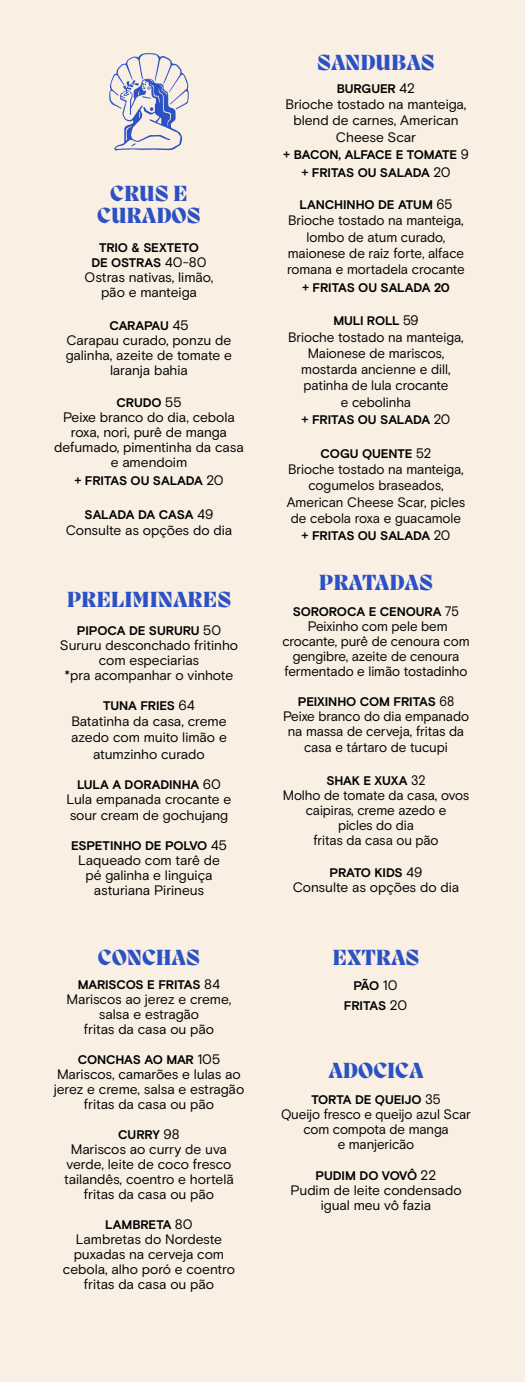
<style>
.page{position:relative;width:525px;height:1382px;background:#fff}
.page>*{position:absolute;margin:0;border:0;box-sizing:border-box;transform-origin:0 0}
.titulos{font:800 22.5px "PP Migra";color:#2c51c5}
.descricao_do_prato{font:13.75px/15px "Basis Grotesque Pro";letter-spacing:-.01em;color:#020203;text-align:center}
.prato{font:700 12.5px/15px "Basis Grotesque Pro";letter-spacing:-.015em;color:#020203;text-align:center}
.s1{font-weight:400;font-size:13.75px}
</style>
<div class="page">
<div style="left:0;top:0;width:524px;height:1382px;background:#f9efe2"></div>
<svg style="left:109px;top:53px;width:80px;height:98px"></svg>
<p class="titulos" style="left:110px;top:179px;width:79px">CRUS E</p>
<p class="titulos" style="left:97px;top:201px;width:105px">CURADOS</p>
<p class="prato" style="left:91px;top:241px;width:117px">TRIO &amp; SEXTETO<br>DE OSTRAS <span class="s1">40-80</span></p>
<p class="descricao_do_prato" style="left:85px;top:270px;width:130px">Ostras nativas, limão,</p>
<p class="descricao_do_prato" style="left:101px;top:285px;width:97px">pão e manteiga</p>
<p class="prato" style="left:109px;top:318px;width:81px">CARAPAU <span class="s1">45</span></p>
<p class="descricao_do_prato" style="left:66px;top:333px;width:168px">Carapau curado, ponzu de galinha, azeite de tomate e laranja bahia</p>
<p class="prato" style="left:116px;top:396px;width:67px">CRUDO <span class="s1">55</span></p>
<p class="descricao_do_prato" style="left:54px;top:410px;width:191px">Peixe branco do dia, cebola roxa, nori, purê de manga defumado, pimentinha da casa e amendoim</p>
<p class="prato" style="left:74px;top:473px;width:151px">+ FRITAS OU SALADA <span class="s1">20</span></p>
<p class="prato" style="left:84px;top:507px;width:130px">SALADA DA CASA <span class="s1">49</span></p>
<p class="descricao_do_prato" style="left:66px;top:523px;width:168px">Consulte as opções do dia</p>
<p class="titulos" style="left:67px;top:585px;width:166px">PRELIMINARES</p>
<p class="prato" style="left:77px;top:623px;width:146px">PIPOCA DE SURURU <span class="s1">50</span></p>
<p class="descricao_do_prato" style="left:60px;top:638px;width:180px">Sururu desconchado fritinho com especiarias</p>
<p class="descricao_do_prato" style="left:65px;top:668px;width:170px">*pra acompanhar o vinhote</p>
<p class="prato" style="left:103px;top:698px;width:93px">TUNA FRIES <span class="s1">64</span></p>
<p class="descricao_do_prato" style="left:71px;top:713px;width:157px;line-height:16.2px">Batatinha da casa, creme azedo com muito limão e atumzinho curado</p>
<p class="prato" style="left:77px;top:777px;width:145px">LULA A DORADINHA <span class="s1">60</span></p>
<p class="descricao_do_prato" style="left:66px;top:791px;width:166px">Lula empanada crocante e</p>
<p class="descricao_do_prato" style="left:70px;top:808px;width:160px">sour cream de gochujang</p>
<p class="prato" style="left:71px;top:838px;width:157px">ESPETINHO DE POLVO <span class="s1">45</span></p>
<p class="descricao_do_prato" style="left:78px;top:853px;width:143px">Laqueado com tarê de</p>
<p class="descricao_do_prato" style="left:85px;top:868px;width:128px">pé galinha e linguiça</p>
<p class="descricao_do_prato" style="left:94px;top:883px;width:111px">asturiana Pirineus</p>
<p class="titulos" style="left:98px;top:943px;width:104px">CONCHAS</p>
<p class="prato" style="left:78px;top:978px;width:144px">MARISCOS E FRITAS <span class="s1">84</span></p>
<p class="descricao_do_prato" style="left:67px;top:992px;width:166px">Mariscos ao jerez e creme, salsa e estragão</p>
<p class="descricao_do_prato" style="left:84px;top:1022px;width:131px">fritas da casa ou pão</p>
<p class="prato" style="left:78px;top:1053px;width:144px">CONCHAS AO MAR <span class="s1">105</span></p>
<p class="descricao_do_prato" style="left:54px;top:1067px;width:192px;text-align:left">Mariscos, camarões e lulas ao jerez e creme, salsa e estragão</p>
<p class="descricao_do_prato" style="left:84px;top:1097px;width:131px">fritas da casa ou pão</p>
<p class="prato" style="left:118px;top:1128px;width:63px">CURRY <span class="s1">98</span></p>
<p class="descricao_do_prato" style="left:64px;top:1142px;width:171px">Mariscos ao curry de uva verde, leite de coco fresco tailandês, coentro e hortelã</p>
<p class="descricao_do_prato" style="left:84px;top:1187px;width:131px">fritas da casa ou pão</p>
<p class="prato" style="left:105px;top:1218px;width:89px">LAMBRETA <span class="s1">80</span></p>
<p class="descricao_do_prato" style="left:63px;top:1232px;width:173px">Lambretas do Nordeste puxadas na cerveja com cebola, alho poró e coentro</p>
<p class="descricao_do_prato" style="left:84px;top:1277px;width:131px">fritas da casa ou pão</p>
<p class="titulos" style="left:317px;top:48px;width:119px">SANDUBAS</p>
<p class="prato" style="left:336px;top:82px;width:80px">BURGUER <span class="s1">42</span></p>
<p class="descricao_do_prato" style="left:285px;top:97px;width:182px;line-height:16.2px">Brioche tostado na manteiga, blend de carnes, American<br>Cheese Scar</p>
<p class="prato" style="left:283px;top:148px;width:187px">+ BACON, ALFACE E TOMATE <span class="s1">9</span></p>
<p class="prato" style="left:301px;top:165px;width:151px">+ FRITAS OU SALADA <span class="s1">20</span></p>
<p class="prato" style="left:299px;top:198px;width:154px">LANCHINHO DE ATUM <span class="s1">65</span></p>
<p class="descricao_do_prato" style="left:287px;top:213px;width:179px;line-height:16.2px">Brioche tostado na manteiga, lombo de atum curado, maionese de raiz forte, alface romana e mortadela crocante</p>
<p class="prato" style="left:302px;top:280px;width:149px">+ FRITAS OU SALADA 20</p>
<p class="prato" style="left:333px;top:314px;width:87px">MULI ROLL <span class="s1">59</span></p>
<p class="descricao_do_prato" style="left:288px;top:329px;width:177px;line-height:16.2px">Brioche tostado na manteiga,<br>Maionese de mariscos, mostarda ancienne e dill, patinha de lula crocante</p>
<p class="descricao_do_prato" style="left:340px;top:395px;width:72px">e cebolinha</p>
<p class="prato" style="left:301px;top:413px;width:150px">+ FRITAS OU SALADA <span class="s1">20</span></p>
<p class="prato" style="left:320px;top:447px;width:112px">COGU QUENTE <span class="s1">52</span></p>
<p class="descricao_do_prato" style="left:286px;top:462px;width:180px;line-height:16.2px">Brioche tostado na manteiga, cogumelos braseados,<br>American Cheese Scar, picles de cebola roxa e guacamole</p>
<p class="prato" style="left:301px;top:529px;width:150px">+ FRITAS OU SALADA <span class="s1">20</span></p>
<p class="titulos" style="left:319px;top:568px;width:115px">PRATADAS</p>
<p class="prato" style="left:293px;top:605px;width:167px">SOROROCA E CENOURA <span class="s1">75</span></p>
<p class="descricao_do_prato" style="left:282px;top:619px;width:189px">Peixinho com pele bem crocante, purê de cenoura com gengibre, azeite de cenoura fermentado e limão tostadinho</p>
<p class="prato" style="left:297px;top:695px;width:158px">PEIXINHO COM FRITAS <span class="s1">68</span></p>
<p class="descricao_do_prato" style="left:283px;top:709px;width:187px">Peixe branco do dia empanado na massa de cerveja, fritas da</p>
<p class="descricao_do_prato" style="left:304px;top:740px;width:145px">casa e tártaro de tucupi</p>
<p class="prato" style="left:326px;top:773px;width:101px">SHAK E XUXA <span class="s1">32</span></p>
<p class="descricao_do_prato" style="left:282px;top:788px;width:188px">Molho de tomate da casa, ovos caipiras, creme azedo e</p>
<p class="descricao_do_prato" style="left:338px;top:818px;width:77px">picles do dia</p>
<p class="descricao_do_prato" style="left:313px;top:833px;width:126px">fritas da casa ou pão</p>
<p class="prato" style="left:329px;top:866px;width:94px">PRATO KIDS <span class="s1">49</span></p>
<p class="descricao_do_prato" style="left:293px;top:880px;width:168px">Consulte as opções do dia</p>
<p class="titulos" style="left:332px;top:943px;width:88px">EXTRAS</p>
<p class="prato" style="left:353px;top:979px;width:46px">PÃO <span class="s1">10</span></p>
<p class="prato" style="left:343px;top:999px;width:65px">FRITAS <span class="s1">20</span></p>
<p class="titulos" style="left:328px;top:1056px;width:96px">ADOCICA</p>
<p class="prato" style="left:311px;top:1092px;width:131px">TORTA DE QUEIJO <span class="s1">35</span></p>
<p class="descricao_do_prato" style="left:281px;top:1106px;width:191px">Queijo fresco e queijo azul Scar com compota de manga</p>
<p class="descricao_do_prato" style="left:337px;top:1136px;width:78px">e manjericão</p>
<p class="prato" style="left:315px;top:1168px;width:122px">PUDIM DO VOVÔ <span class="s1">22</span></p>
<p class="descricao_do_prato" style="left:290px;top:1183px;width:172px">Pudim de leite condensado igual meu vô fazia</p>
</div>
